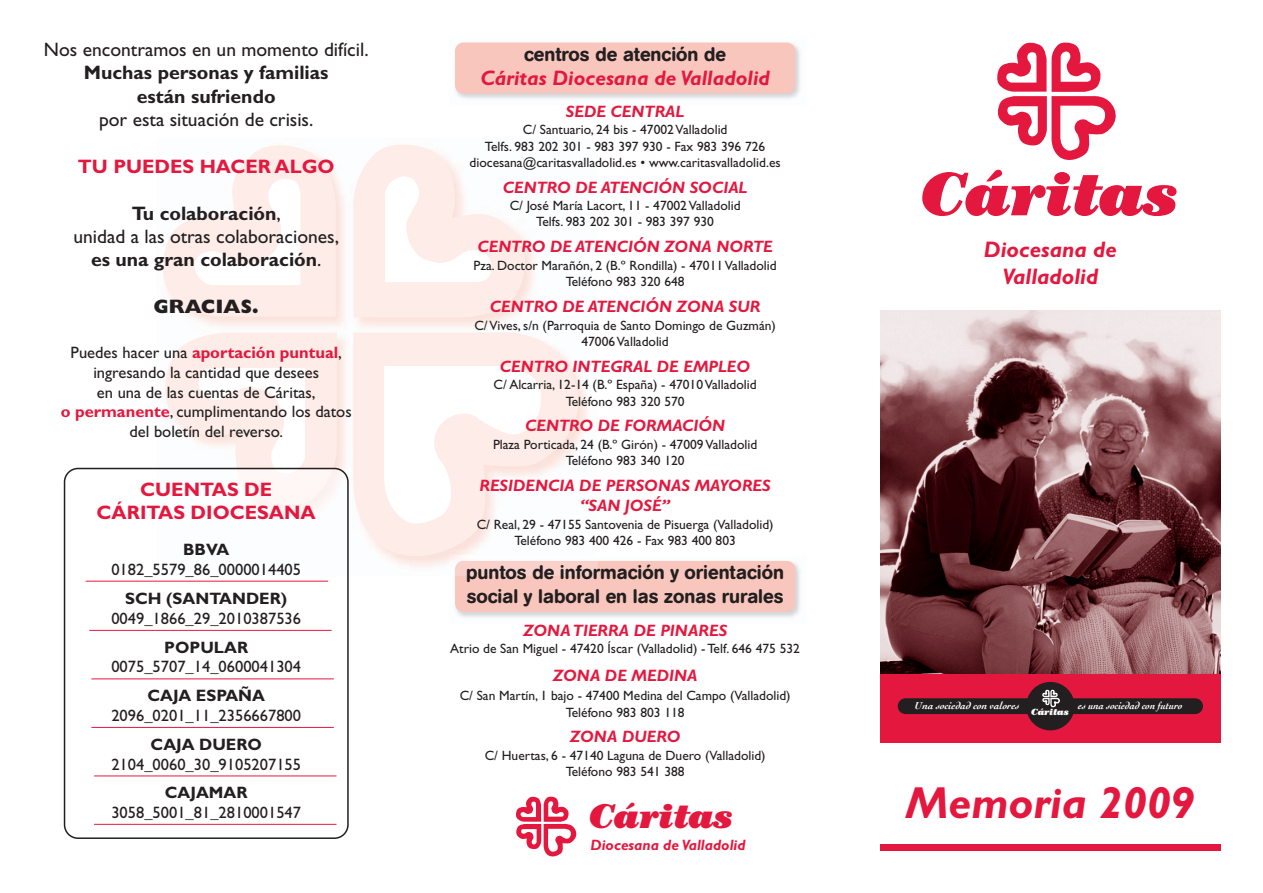
<style>
.page{position:relative;width:1263px;height:893px;background:#fff}
.page>*{position:absolute;margin:0;border:0;box-sizing:border-box;transform-origin:0 0}
.t1{font:italic 900 61.8px "Century";color:#e4183e}
.t2{font:italic 700 45px "Gill Sans";color:#e4183e}
.t3{font:italic 900 34.5px "Century";color:#e4183e}
.t4{font:italic 700 22.5px/27px "Gill Sans";color:#e4183e;text-align:center}
.t5{font:italic 700 21px "Gill Sans";color:#e4183e}
.t6{font:700 19.5px/23.4px "Gill Sans";color:#231f20;text-align:center}
.t7{font:500 19.5px/23.4px "AG Book Rounded";color:#231f20}
.t8{font:19.5px "Gill Sans";color:#231f20}
.t9{font:700 19.5px/23.4px "Gill Sans";color:#e4183e;text-align:center}
.t10{font:800 19.5px "Gill Sans";color:#231f20}
.t11{font:16.5px/19.8px "Gill Sans";color:#231f20;text-align:center}
.t12{font:italic 700 16.5px/19.8px "Gill Sans";color:#e4183e;text-align:center}
.t13{font:700 16.5px "Gill Sans";color:#231f20}
.t14{font:italic 700 15px "Gill Sans";color:#e4183e}
.t15{font:13.5px/16.2px "Gill Sans";color:#231f20;text-align:center}
.t16{font:italic 700 10.5px "Cochin";color:#fff;scale:.94 1}
.t17{font:italic 700 10.5px "Cochin";color:#fff}
.t18{font:italic 900 9px "Century";color:#fff}
.s1{font-weight:400}
.s2{font-weight:700;color:#e4183e}
</style>
<div class="page">
<svg style="left:351px;top:327px;width:242px;height:242px;fill:#fdece7"></svg>
<svg style="left:383px;top:365px;width:159px;height:161px"></svg>
<svg style="left:353px;top:144px;width:176px;height:173px"></svg>
<svg style="left:161px;top:142px;width:175px;height:175px"></svg>
<img style="left:457px;top:42px;width:343px;height:57px">
<div style="left:455px;top:43px;width:340px;height:51px;background:#f8c6bc"></div>
<img style="left:450px;top:556px;width:351px;height:62px">
<div style="left:455px;top:561px;width:340px;height:51px;background:#f8c6bc"></div>
<div style="left:455px;top:561px;width:142px;height:15px;background:#f9d1ca"></div>
<div style="left:880px;top:674px;width:340px;height:69px;background:#e4183e"></div>
<svg style="left:997px;top:42px;width:119px;height:118px"></svg>
<img style="left:880px;top:310px;width:340px;height:363px">
<div style="left:898px;top:698px;width:305px;height:16px;background:#231f20;border-radius:8px"></div>
<div style="left:1026px;top:682px;width:48px;height:48px;background:#231f20;border-radius:50%"></div>
<svg style="left:1042px;top:690px;width:18px;height:18px"></svg>
<svg style="left:161px;top:333px;width:176px;height:135px"></svg>
<svg style="left:64px;top:468px;width:285px;height:371px"></svg>
<hr style="left:86px;top:581px;width:242px;height:1px;background:#e4183e">
<hr style="left:91px;top:727px;width:243px;height:1px;background:#e4183e">
<hr style="left:94px;top:776px;width:242px;height:1px;background:#e4183e">
<hr style="left:94px;top:824px;width:242px;height:1px;background:#e4183e">
<hr style="left:89px;top:630px;width:243px;height:1px;background:#e4183e">
<hr style="left:91px;top:678px;width:243px;height:1px;background:#e4183e">
<svg style="left:516px;top:796px;width:61px;height:61px"></svg>
<div style="left:880px;top:844px;width:340px;height:6px;background:#e4183e"></div>
<h3 class="t8" style="left:44px;top:42px;width:326px">Nos encontramos en un momento difícil.</h3>
<h3 class="t6" style="left:84px;top:63px;width:246px">Muchas personas y familias están sufriendo</h3>
<h3 class="t8" style="left:99px;top:112px;width:216px">por esta situación de crisis.</h3>
<h3 class="t9" style="left:78px;top:156px;width:258px">TU PUEDES HACER ALGO</h3>
<h3 class="t6" style="left:73px;top:203px;width:267px">Tu colaboración<span class="s1">,<br>unidad a las otras colaboraciones, </span>es una gran colaboración<span class="s1">.</span></h3>
<h3 class="t10" style="left:154px;top:299px;width:107px">GRACIAS.</h3>
<p class="t11" style="left:61px;top:344px;width:292px">Puedes hacer una <span class="s2">aportación puntual</span>, ingresando la cantidad que desees<br>en una de las cuentas de Cáritas,<br><span class="s2">o permanente</span>, cumplimentando los datos del boletín del reverso.</p>
<h3 class="t9" style="left:97px;top:479px;width:221px">CUENTAS DE<br>CÁRITAS DIOCESANA</h3>
<p class="t13" style="left:183px;top:544px;width:48px">BBVA</p>
<p class="t11" style="left:111px;top:561px;width:191px">0182_5579_86_0000014405</p>
<p class="t13" style="left:125px;top:592px;width:163px">SCH (SANTANDER)</p>
<p class="t11" style="left:111px;top:610px;width:191px">0049_1866_29_2010387536</p>
<p class="t13" style="left:164px;top:641px;width:85px">POPULAR</p>
<p class="t11" style="left:111px;top:658px;width:191px">0075_5707_14_0600041304</p>
<p class="t13" style="left:147px;top:689px;width:119px">CAJA ESPAÑA</p>
<p class="t11" style="left:111px;top:707px;width:191px">2096_0201_11_2356667800</p>
<p class="t13" style="left:151px;top:738px;width:113px">CAJA DUERO</p>
<p class="t11" style="left:111px;top:756px;width:191px">2104_0060_30_9105207155</p>
<p class="t13" style="left:165px;top:787px;width:84px">CAJAMAR</p>
<p class="t11" style="left:111px;top:804px;width:191px">3058_5001_81_2810001547</p>
<h3 class="t7" style="left:524px;top:44px;width:203px">centros de atención de</h3>
<h3 class="t5" style="left:480px;top:69px;width:291px">Cáritas Diocesana de Valladolid</h3>
<p class="t12" style="left:566px;top:103px;width:120px">SEDE CENTRAL</p>
<p class="t15" style="left:470px;top:123px;width:312px">C/ Santuario, 24 bis - 47002Valladolid<br>Telfs. 983 202 301 - 983 397 930 - Fax 983 396 726 diocesana@caritasvalladolid.es • www.caritasvalladolid.es</p>
<p class="t12" style="left:503px;top:179px;width:246px">CENTRO DE ATENCIÓN SOCIAL</p>
<p class="t15" style="left:510px;top:199px;width:232px">C/ José María Lacort, 11 - 47002Valladolid<br>Telfs. 983 202 301 - 983 397 930</p>
<p class="t12" style="left:477px;top:238px;width:297px">CENTRO DE ATENCIÓN ZONA NORTE</p>
<p class="t15" style="left:473px;top:259px;width:305px">Pza. Doctor Marañón, 2 (B.º Rondilla) - 47011Valladolid<br>Teléfono 983 320 648</p>
<p class="t12" style="left:490px;top:298px;width:272px">CENTRO DE ATENCIÓN ZONA SUR</p>
<p class="t15" style="left:474px;top:318px;width:303px">C/Vives, s/n (Parroquia de Santo Domingo de Guzmán)<br>47006Valladolid</p>
<p class="t12" style="left:500px;top:358px;width:252px">CENTRO INTEGRAL DE EMPLEO</p>
<p class="t15" style="left:494px;top:378px;width:265px">C/ Alcarria, 12-14 (B.º España) - 47010Valladolid<br>Teléfono 983 320 570</p>
<p class="t12" style="left:525px;top:417px;width:201px">CENTRO DE FORMACIÓN</p>
<p class="t15" style="left:493px;top:438px;width:266px">Plaza Porticada, 24 (B.º Girón) - 47009Valladolid<br>Teléfono 983 340 120</p>
<p class="t12" style="left:479px;top:477px;width:293px">RESIDENCIA DE PERSONAS MAYORES “SAN JOSÉ”</p>
<p class="t15" style="left:477px;top:517px;width:298px">C/ Real, 29 - 47155 Santovenia de Pisuerga (Valladolid)<br>Teléfono 983 400 426 - Fax 983 400 803</p>
<h3 class="t7" style="left:466px;top:562px;width:319px">puntos de información y orientación social y laboral en las zonas rurales</h3>
<p class="t12" style="left:523px;top:622px;width:206px">ZONATIERRA DE PINARES</p>
<p class="t15" style="left:450px;top:642px;width:351px">Atrio de San Miguel - 47420 Íscar (Valladolid) - Telf. 646 475 532</p>
<p class="t12" style="left:553px;top:667px;width:146px">ZONA DE MEDINA</p>
<p class="t15" style="left:460px;top:689px;width:332px">C/ San Martín, 1 bajo - 47400 Medina del Campo (Valladolid)<br>Teléfono 983 803 118</p>
<p class="t12" style="left:570px;top:728px;width:112px">ZONA DUERO</p>
<p class="t15" style="left:485px;top:749px;width:282px">C/ Huertas, 6 - 47140 Laguna de Duero (Valladolid)<br>Teléfono 983 541 388</p>
<h3 class="t3" style="left:590px;top:804px;width:145px">Cáritas</h3>
<p class="t14" style="left:590px;top:839px;width:157px">Diocesana de Valladolid</p>
<h1 class="t1" style="left:922px;top:173px;width:259px">Cáritas</h1>
<h3 class="t4" style="left:984px;top:238px;width:134px">Diocesana de<br>Valladolid</h3>
<p class="t17" style="left:915px;top:699px;width:106px">Una sociedad con valores</p>
<p class="t16" style="left:1078px;top:699px;width:113px">es una sociedad con futuro</p>
<p class="t18" style="left:1031px;top:709px;width:39px">Cáritas</p>
<h2 class="t2" style="left:906px;top:786px;width:290px">Memoria 2009</h2>
</div>
